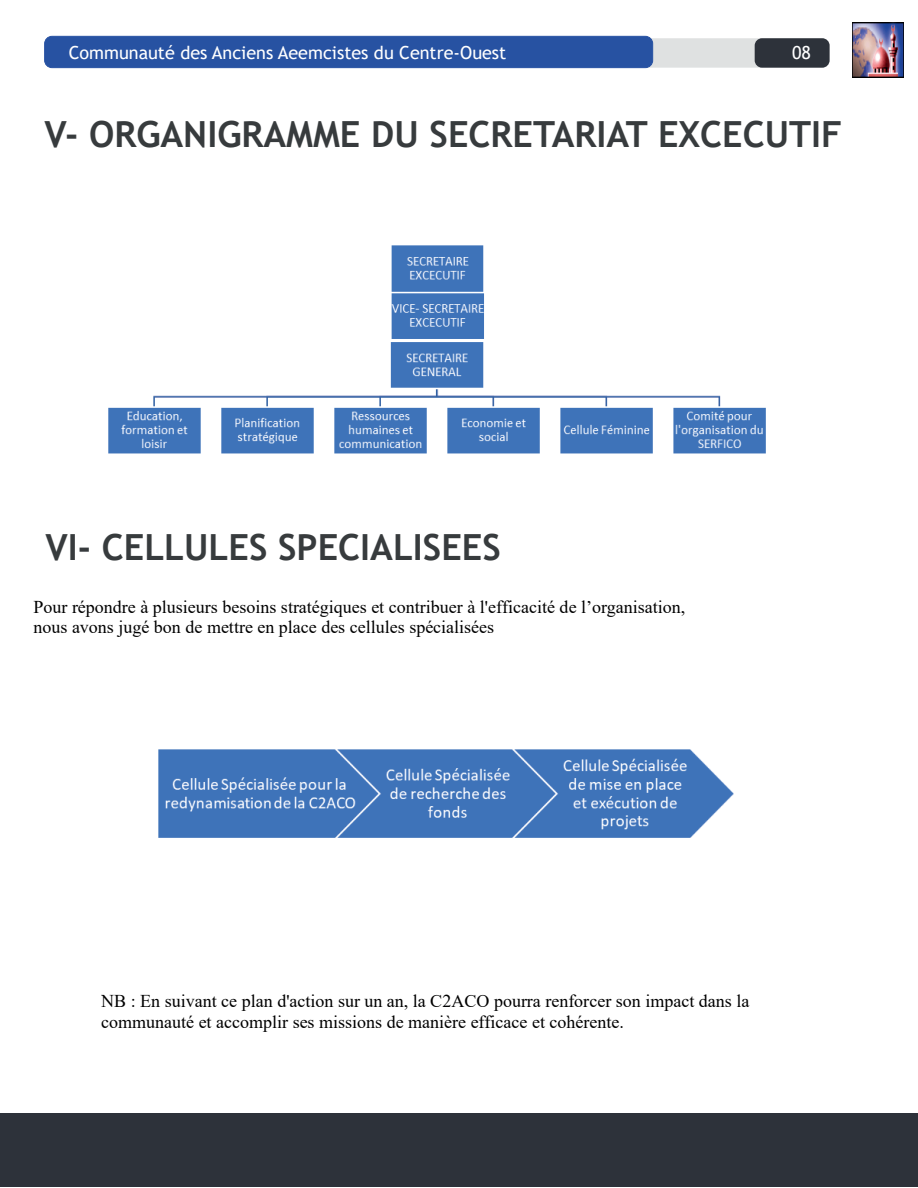
<style>
.page{position:relative;width:918px;height:1188px;background:#fff}
.page>*{position:absolute;margin:0;border:0;box-sizing:border-box;transform-origin:0 0}
.t1{font:700 36px "Trebuchet MS";color:#373b3d}
.t2{font:18px/20.7px "Times New Roman";color:#000001}
.t3{font:18px "Trebuchet MS";color:#fff}
</style>
<div class="page">
<div style="left:45px;top:38px;width:785px;height:30px;background:#dfe1e1;border-radius:7px"></div>
<div style="left:44px;top:36px;width:609px;height:32px;background:#2752a2"></div>
<div style="left:755px;top:38px;width:75px;height:30px;background:#2d323a;border-radius:7px"></div>
<div style="left:0;top:1114px;width:918px;height:73px;background:#2d323a"></div>
<img style="left:853px;top:22px;width:50px;height:56px">
<img style="left:108px;top:245px;width:658px;height:209px">
<img style="left:158px;top:749px;width:576px;height:89px">
<p class="t3" style="left:69px;top:41px;width:439px">Communauté des Anciens Aeemcistes du Centre-Ouest</p>
<p class="t3" style="left:792px;top:41px;width:20px">08</p>
<h1 class="t1" style="left:45px;top:112px;width:799px">V- ORGANIGRAMME DU SECRETARIAT EXCECUTIF</h1>
<h1 class="t1" style="left:45px;top:525px;width:457px">VI- CELLULES SPECIALISEES</h1>
<p class="t2" style="left:33px;top:596px;width:653px">Pour répondre à plusieurs besoins stratégiques et contribuer à l'efficacité de l’organisation, nous avons jugé bon de mettre en place des cellules spécialisées</p>
<p class="t2" style="left:101px;top:990px;width:650px">NB : En suivant ce plan d'action sur un an, la C2ACO pourra renforcer son impact dans la communauté et accomplir ses missions de manière efficace et cohérente.</p>
</div>
